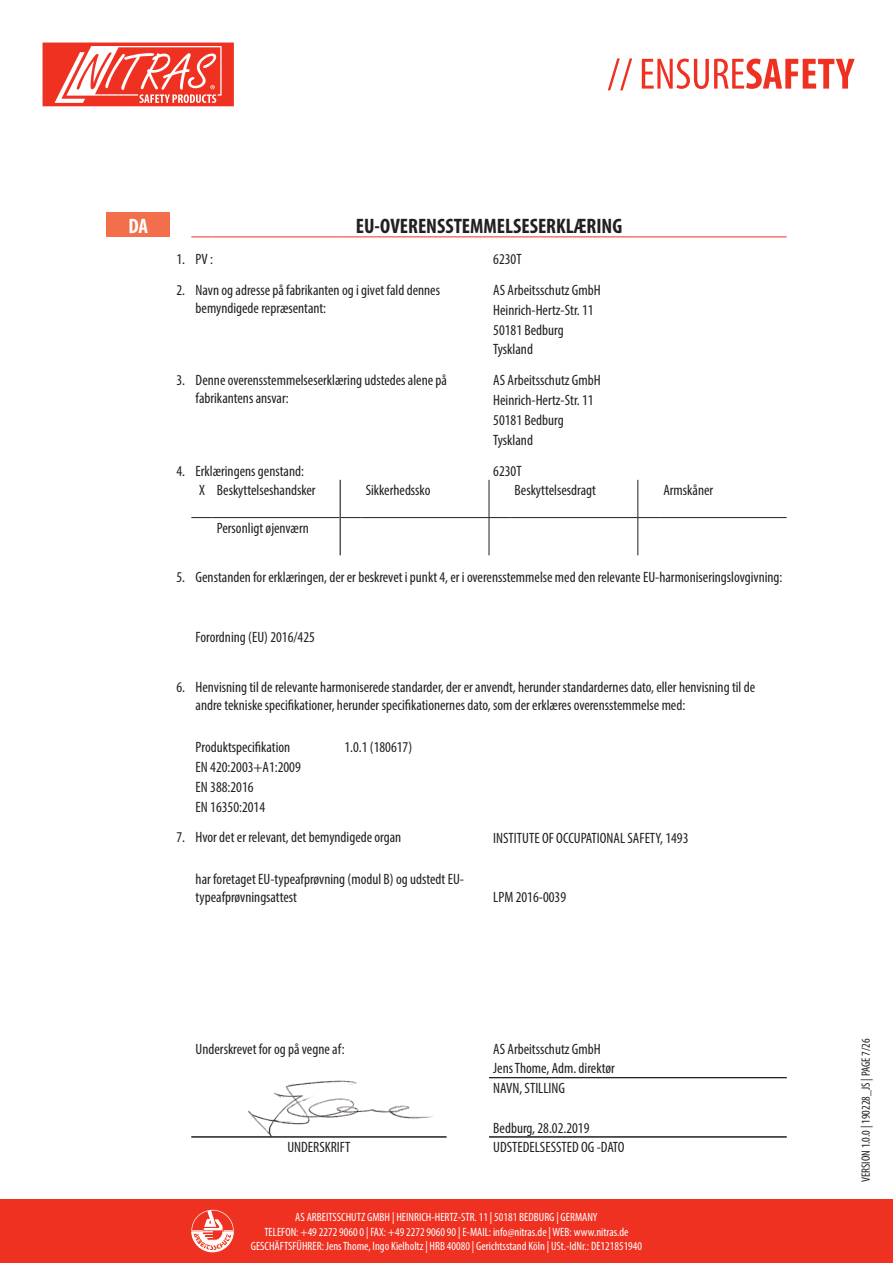
<style>
.page{position:relative;width:893px;height:1263px;background:#fff}
.page>*{position:absolute;margin:0;border:0;box-sizing:border-box;transform-origin:0 0}
.t1{font:700 condensed 21px "Myriad Pro";color:#231f20}
.t2{font:700 condensed 21px "Myriad Pro";color:#fff}
.t3{font:condensed 15px/19.8px "Myriad Pro";color:#231f20}
.t4{font:condensed 12px/14.4px "Myriad Pro";color:#fff;text-align:center}
.t5{font:condensed 12px "Myriad Pro";color:#231f20}
</style>
<div class="page">
<div style="left:0;top:1199px;width:893px;height:64px;background:#ef3122"></div>
<svg style="left:608px;top:58px;width:247px;height:32px"></svg>
<svg style="left:191px;top:1210px;width:43px;height:42px"></svg>
<svg style="left:43px;top:43px;width:191px;height:63px"></svg>
<img style="left:248px;top:1080px;width:186px;height:56px">
<div style="left:106px;top:213px;width:64px;height:24px;background:#f36e4a"></div>
<svg style="left:191px;top:236px;width:22px;height:1px"></svg>
<hr style="left:213px;top:236px;width:127px;height:1px;background:#ef3122">
<svg style="left:340px;top:236px;width:21px;height:1px"></svg>
<hr style="left:361px;top:236px;width:128px;height:1px;background:#ef3122">
<svg style="left:489px;top:236px;width:21px;height:1px"></svg>
<hr style="left:510px;top:236px;width:128px;height:1px;background:#ef3122">
<svg style="left:638px;top:236px;width:21px;height:1px"></svg>
<hr style="left:659px;top:236px;width:128px;height:1px;background:#ef3122">
<hr style="left:489px;top:480px;width:1px;height:37px;background:#231f20">
<hr style="left:637px;top:480px;width:1px;height:37px;background:#231f20">
<svg style="left:489px;top:517px;width:21px;height:1px"></svg>
<hr style="left:489px;top:518px;width:1px;height:37px;background:#231f20">
<hr style="left:510px;top:517px;width:128px;height:1px;background:#231f20">
<hr style="left:637px;top:518px;width:1px;height:37px;background:#231f20">
<svg style="left:638px;top:517px;width:21px;height:1px"></svg>
<hr style="left:659px;top:517px;width:128px;height:1px;background:#231f20">
<svg style="left:341px;top:517px;width:20px;height:1px"></svg>
<hr style="left:361px;top:517px;width:128px;height:1px;background:#231f20">
<svg style="left:191px;top:517px;width:22px;height:1px"></svg>
<hr style="left:213px;top:517px;width:127px;height:1px;background:#231f20">
<hr style="left:340px;top:480px;width:1px;height:38px;background:#231f20">
<hr style="left:340px;top:518px;width:1px;height:37px;background:#231f20">
<hr style="left:191px;top:1136px;width:255px;height:1px;background:#231f20">
<hr style="left:489px;top:1077px;width:298px;height:1px;background:#231f20">
<hr style="left:489px;top:1136px;width:298px;height:1px;background:#231f20">
<p class="t2" style="left:128px;top:212px;width:21px">DA</p>
<p class="t1" style="left:356px;top:212px;width:268px">EU-OVERENSSTEMMELSESERKLÆRING</p>
<p class="t3" style="left:176px;top:249px;width:10px">1.</p>
<p class="t3" style="left:196px;top:249px;width:19px">PV :</p>
<p class="t3" style="left:176px;top:280px;width:10px">2.</p>
<p class="t3" style="left:196px;top:281px;width:246px;line-height:18px">Navn og adresse på fabrikanten og i givet fald dennes bemyndigede repræsentant:</p>
<p class="t3" style="left:493px;top:339px;width:41px">Tyskland</p>
<p class="t3" style="left:176px;top:370px;width:10px">3.</p>
<p class="t3" style="left:196px;top:371px;width:253px;line-height:18px">Denne overensstemmelseserklæring udstedes alene på fabrikantens ansvar:</p>
<p class="t3" style="left:493px;top:429px;width:41px">Tyskland</p>
<p class="t3" style="left:176px;top:460px;width:10px">4.</p>
<p class="t3" style="left:196px;top:460px;width:110px">Erklæringens genstand:</p>
<p class="t3" style="left:217px;top:480px;width:100px">Beskyttelseshandsker</p>
<p class="t3" style="left:366px;top:480px;width:66px">Sikkerhedssko</p>
<p class="t3" style="left:514px;top:480px;width:83px">Beskyttelsesdragt</p>
<p class="t3" style="left:663px;top:480px;width:51px">Armskåner</p>
<p class="t3" style="left:217px;top:518px;width:93px">Personligt øjenværn</p>
<p class="t3" style="left:176px;top:567px;width:10px">5.</p>
<p class="t3" style="left:196px;top:567px;width:588px">Genstanden for erklæringen, der er beskrevet i punkt 4, er i overensstemmelse med den relevante EU-harmoniseringslovgivning:</p>
<h1 class="t2" style="left:139px;top:212px;width:10px">E</h1>
<p class="t3" style="left:493px;top:243px;width:109px;line-height:31px">6230T<br>AS Arbeitsschutz GmbH</p>
<p class="t3" style="left:493px;top:300px;width:102px">Heinrich-Hertz-Str. 11<br>50181 Bedburg</p>
<p class="t3" style="left:493px;top:370px;width:109px">AS Arbeitsschutz GmbH<br>Heinrich-Hertz-Str. 11<br>50181 Bedburg</p>
<p class="t3" style="left:493px;top:460px;width:30px">6230T</p>
<p class="t3" style="left:199px;top:480px;width:7px">X</p>
<p class="t3" style="left:196px;top:627px;width:121px">Forordning (EU) 2016/425</p>
<p class="t3" style="left:176px;top:677px;width:10px">6.</p>
<p class="t3" style="left:196px;top:678px;width:561px;line-height:18px">Henvisning til de relevante harmoniserede standarder, der er anvendt, herunder standardernes dato, eller henvisning til de andre tekniske specifikationer, herunder specifikationernes dato, som der erklæres overensstemmelse med:</p>
<p class="t3" style="left:196px;top:737px;width:96px">Produktspecifikation</p>
<p class="t3" style="left:344px;top:737px;width:69px">1.0.1 (180617)</p>
<p class="t3" style="left:196px;top:757px;width:107px">EN 420:2003+A1:2009<br>EN 388:2016<br>EN 16350:2014</p>
<p class="t3" style="left:176px;top:827px;width:10px">7.</p>
<p class="t3" style="left:196px;top:827px;width:207px">Hvor det er relevant, det bemyndigede organ</p>
<p class="t3" style="left:196px;top:869px;width:270px;line-height:18px">har foretaget EU-typeafprøvning (modul B) og udstedt EU&shy;typeafprøvningsattest</p>
<p class="t3" style="left:493px;top:827px;width:197px">INSTITUTE OF OCCUPATIONAL SAFETY, 1493</p>
<p class="t3" style="left:493px;top:887px;width:74px">LPM 2016-0039</p>
<p class="t3" style="left:196px;top:1038px;width:150px">Underskrevet for og på vegne af:</p>
<p class="t3" style="left:493px;top:1038px;width:109px">AS Arbeitsschutz GmbH</p>
<p class="t3" style="left:493px;top:1058px;width:123px">Jens Thome, Adm. direktør</p>
<p class="t3" style="left:493px;top:1078px;width:73px">NAVN, STILLING</p>
<p class="t3" style="left:493px;top:1117px;width:98px">Bedburg, 28.02.2019</p>
<p class="t3" style="left:287px;top:1137px;width:65px">UNDERSKRIFT</p>
<p class="t3" style="left:493px;top:1137px;width:133px">UDSTEDELSESSTED OG -DATO</p>
<p class="t4" style="left:251px;top:1210px;width:393px">AS ARBEITSSCHUTZ GMBH | HEINRICH-HERTZ-STR. 11 | 50181 BEDBURG | GERMANY<br>TELEFON: +49 2272 9060 0 | FAX: +49 2272 9060 90 | E-MAIL: info@nitras.de | WEB: www.nitras.de<br>GESCHÄFTSFÜHRER: Jens Thome, Ingo Kielholtz | HRB 40080 | Gerichtsstand Köln | USt.-IdNr.: DE121851940</p>
<p class="t5" style="left:859px;top:1182px;width:145px;rotate:-90deg">VERSION 1.0.0 | 190228_JS | PAGE 7/26</p>
</div>
